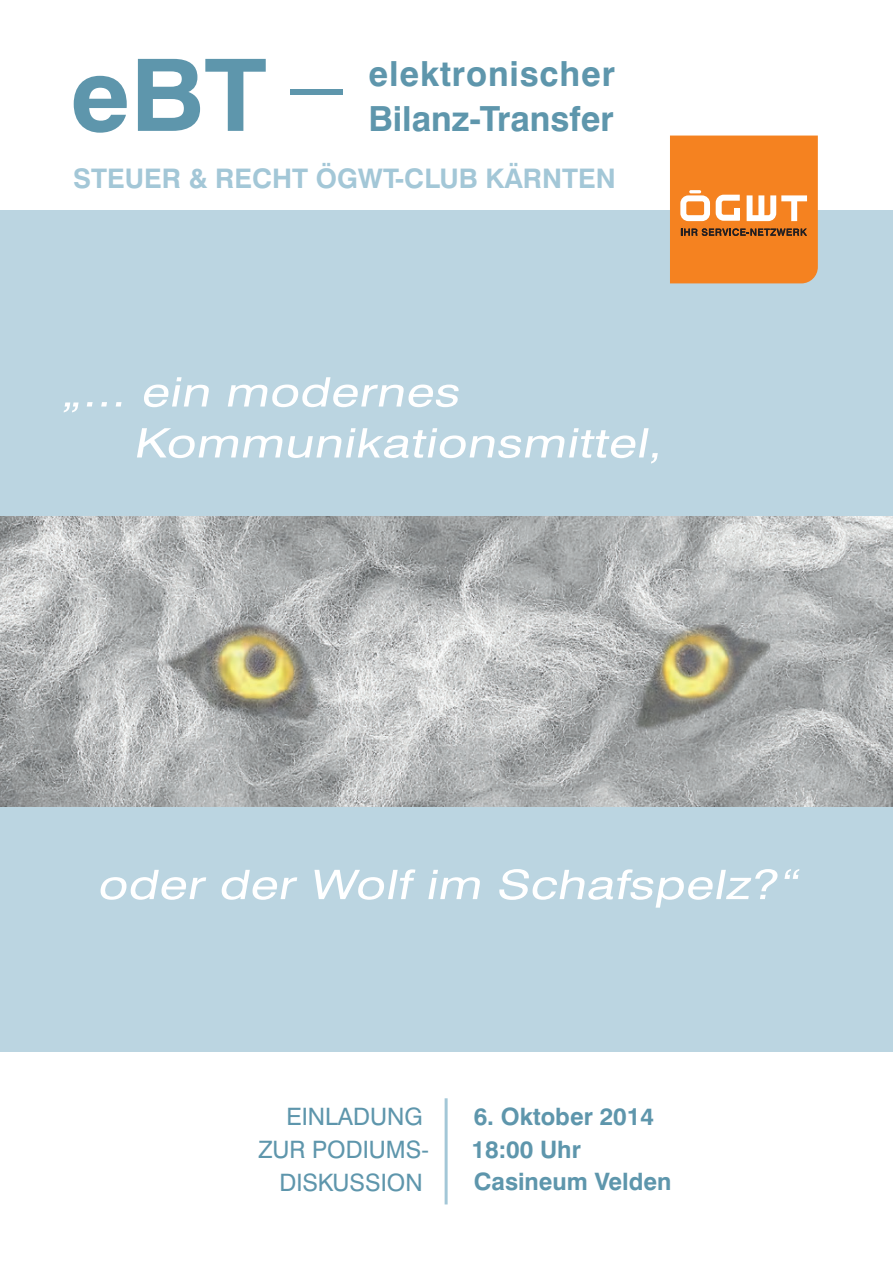
<style>
.page{position:relative;width:893px;height:1263px;background:#fff}
.page>*{position:absolute;margin:0;border:0;box-sizing:border-box;transform-origin:0 0}
.t1{font:700 100.05px "Swiss 721 BT";color:#5e96ac;scale:1.05 1}
.t2{font:italic 40.8px "Swiss 721 BT";color:#fff;scale:1.25 1}
.t3{font:700 34.65px "Swiss 721 BT";color:#5e96ac}
.t4{font:700 34.65px "Swiss 721 BT";letter-spacing:.025em;color:#5e96ac}
.t5{font:700 27px "Swiss 721 BT";color:#a3c7d7}
.t6{font:700 24px "Swiss 721 BT";color:#5e96ac}
.t7{font:24px "Swiss 721 BT";color:#5e96ac}
.s1{font-weight:400}
</style>
<div class="page">
<div style="left:0;top:210px;width:893px;height:842px;background:#bbd5e1"></div>
<img style="left:0;top:516px;width:893px;height:290px">
<hr style="left:445px;top:1098px;width:3px;height:106px;background:#a3c7d7">
<svg style="left:670px;top:136px;width:148px;height:147px;background:#f08931"></svg>
<p class="t1" style="left:70px;top:34px;width:262px">eBT <span class="s1">–</span></p>
<p class="t4" style="left:368px;top:52px;width:248px">elektronischer</p>
<p class="t3" style="left:368px;top:97px;width:247px">Bilanz-Transfer</p>
<p class="t5" style="left:73px;top:162px;width:544px">STEUER &amp; RECHT ÖGWT-CLUB KÄRNTEN</p>
<p class="t2" style="left:61px;top:367px;width:326px">„... ein modernes</p>
<p class="t2" style="left:133px;top:418px;width:431px">Kommunikationsmittel,</p>
<p class="t2" style="left:97px;top:860px;width:569px">oder der Wolf im Schafspelz?“</p>
<p class="t7" style="left:286px;top:1102px;width:138px">EINLADUNG</p>
<p class="t7" style="left:258px;top:1135px;width:172px">ZUR PODIUMS-</p>
<p class="t7" style="left:279px;top:1168px;width:145px">DISKUSSION</p>
<p class="t6" style="left:474px;top:1101px;width:182px">6. Oktober 2014</p>
<p class="t6" style="left:472px;top:1134px;width:111px">18:00 Uhr</p>
<p class="t6" style="left:474px;top:1167px;width:199px">Casineum Velden</p>
</div>
